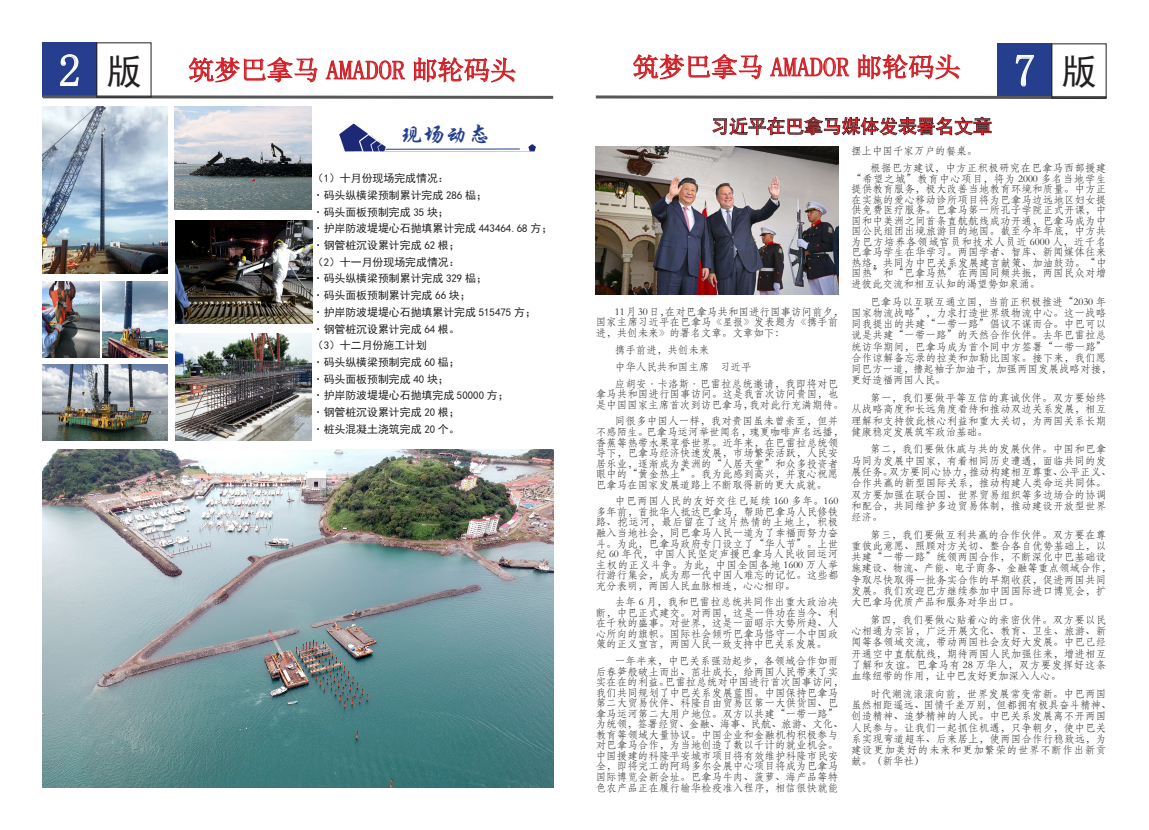
<style>
.page{position:relative;width:1149px;height:830px;background:#fff}
.page>*{position:absolute;margin:0;border:0;box-sizing:border-box;transform-origin:0 0}
.t1{font:45px "Sim Sun";color:#fff}
.t2{font:36px "Sim Hei";color:#231f20}
.t3{font:26.25px "Sim Sun";color:#d1232a}
.t4{font:22.5px "ST Xingkai";color:#253f8e}
.t5{font:18.75px "Sim Hei";color:#d1232a}
.t6{font:10.88px "Sim Hei";color:#231f20}
.t7{font:10.5px/10.5px "ST Fangsong";letter-spacing:.005em;color:#231f20}
</style>
<div class="page">
<div style="left:43px;top:43px;width:54px;height:54px;background:#253f8e"></div>
<svg style="left:42px;top:94px;width:512px;height:5px"></svg>
<svg style="left:60px;top:54px;width:19px;height:32px"></svg>
<div style="left:96px;top:43px;width:55px;height:54px;border:1px solid #231f20"></div>
<svg style="left:188px;top:56px;width:130px;height:27px"></svg>
<svg style="left:325px;top:60px;width:80px;height:20px"></svg>
<svg style="left:413px;top:57px;width:103px;height:26px"></svg>
<div style="left:997px;top:43px;width:54px;height:54px;background:#253f8e"></div>
<svg style="left:595px;top:94px;width:512px;height:5px"></svg>
<svg style="left:1015px;top:54px;width:19px;height:33px"></svg>
<div style="left:1051px;top:44px;width:55px;height:54px;border:1px solid #231f20"></div>
<svg style="left:633px;top:54px;width:129px;height:26px"></svg>
<svg style="left:770px;top:57px;width:79px;height:20px"></svg>
<svg style="left:858px;top:54px;width:103px;height:26px"></svg>
<img style="left:339px;top:123px;width:197px;height:29px">
<div style="left:384px;top:119px;width:125px;height:26px;background:#fff"></div>
<svg style="left:712px;top:117px;width:278px;height:18px"></svg>
<img style="left:43px;top:107px;width:125px;height:166px">
<img style="left:175px;top:333px;width:136px;height:107px">
<img style="left:175px;top:221px;width:137px;height:102px">
<img style="left:174px;top:107px;width:137px;height:103px">
<img style="left:43px;top:449px;width:510px;height:338px">
<img style="left:43px;top:281px;width:56px;height:76px">
<img style="left:43px;top:364px;width:125px;height:76px">
<img style="left:102px;top:281px;width:66px;height:76px">
<img style="left:595px;top:146px;width:243px;height:148px">
<p class="t1" style="left:58px;top:47px;width:24px">2</p>
<p class="t2" style="left:106px;top:53px;width:37px">版</p>
<p class="t3" style="left:188px;top:57px;width:330px">筑梦巴拿马 AMADOR 邮轮码头</p>
<p class="t3" style="left:632px;top:54px;width:330px">筑梦巴拿马 AMADOR 邮轮码头</p>
<p class="t1" style="left:1013px;top:48px;width:24px">7</p>
<p class="t2" style="left:1060px;top:53px;width:37px">版</p>
<p class="t4" style="left:400px;top:123px;width:91px">现场动态</p>
<p class="t6" style="left:313px;top:173px;width:137px">（1）十月份现场完成情况：</p>
<p class="t6" style="left:313px;top:189px;width:175px">·码头纵横梁预制累计完成 286 榀；</p>
<p class="t6" style="left:313px;top:206px;width:137px">·码头面板预制完成 35 块；</p>
<p class="t6" style="left:313px;top:223px;width:241px">·护岸防波堤堤心石抛填累计完成 443464.68 方；</p>
<p class="t6" style="left:313px;top:240px;width:148px">·钢管桩沉设累计完成 62 根；</p>
<p class="t6" style="left:313px;top:256px;width:148px">（2）十一月份现场完成情况：</p>
<p class="t6" style="left:313px;top:273px;width:175px">·码头纵横梁预制累计完成 329 榀；</p>
<p class="t6" style="left:313px;top:289px;width:159px">·码头面板预制累计完成 66 块；</p>
<p class="t6" style="left:313px;top:306px;width:224px">·护岸防波堤堤心石抛填累计完成 515475 方；</p>
<p class="t6" style="left:313px;top:323px;width:148px">·钢管桩沉设累计完成 64 根。</p>
<p class="t6" style="left:313px;top:340px;width:116px">（3）十二月份施工计划</p>
<p class="t6" style="left:313px;top:356px;width:148px">·码头纵横梁预制完成 60 榀；</p>
<p class="t6" style="left:313px;top:373px;width:137px">·码头面板预制完成 40 块；</p>
<p class="t6" style="left:313px;top:390px;width:197px">·护岸防波堤堤心石抛填完成 50000 方；</p>
<p class="t6" style="left:313px;top:406px;width:148px">·钢管桩沉设累计完成 20 根；</p>
<p class="t6" style="left:313px;top:423px;width:148px">·桩头混凝土浇筑完成 20 个。</p>
<p class="t5" style="left:710px;top:117px;width:283px">习近平在巴拿马媒体发表署名文章</p>
<p class="t7" style="left:850px;top:145px;width:127px">摆上中国千家万户的餐桌。</p>
<p class="t7" style="left:850px;top:162px;width:257px;text-align:justify;text-indent:19px">根据巴方建议，中方正积极研究在巴拿马西部援建“希望之城”教育中心项目，将为 2000 多名当地学生提供教育服务，极大改善当地教育环境和质量。中方正在实施的爱心移动诊所项目将为巴拿马边远地区妇女提供免费医疗服务。巴拿马第一所孔子学院正式开课，中国和中美洲之间首条直航航线成功开通，巴拿马成为中国公民组团出境旅游目的地国。截至今年年底，中方共为巴方培养各领域官员和技术人员近 6000 人，近千名巴拿马学生在华学习。两国学者、智库、新闻媒体往来热络，共同为中巴关系发展建言献策、加油鼓劲。“中国热”和“巴拿马热”在两国同频共振，两国民众对增进彼此交流和相互认知的渴望势如泉涌。</p>
<p class="t7" style="left:850px;top:295px;width:262px;line-height:11.2px;text-indent:19px">巴拿马以互联互通立国，当前正积极推进“2030 年国家物流战略”，力求打造世界级物流中心。这一战略同我提出的共建“一带一路”倡议不谋而合。中巴可以说是共建“一带一路”的天然合作伙伴。去年巴雷拉总统访华期间，巴拿马成为首个同中方签署“一带一路”合作谅解备忘录的拉美和加勒比国家。接下来，我们愿同巴方一道，撸起袖子加油干，加强两国发展战略对接，更好造福两国人民。</p>
<p class="t7" style="left:850px;top:391px;width:257px;line-height:11.2px;text-align:justify;text-indent:19px">第一，我们要做平等互信的真诚伙伴。双方要始终从战略高度和长远角度看待和推动双边关系发展，相互理解和支持彼此核心利益和重大关切，为两国关系长期健康稳定发展筑牢政治基础。</p>
<p class="t7" style="left:850px;top:443px;width:262px;line-height:11.2px;text-indent:19px">第二，我们要做休戚与共的发展伙伴。中国和巴拿马同为发展中国家，有着相同历史遭遇，面临共同的发展任务。双方要同心协力，推动构建相互尊重、公平正义、合作共赢的新型国际关系，推动构建人类命运共同体。双方要加强在联合国、世界贸易组织等多边场合的协调和配合，共同维护多边贸易体制，推动建设开放型世界经济。</p>
<p class="t7" style="left:850px;top:528px;width:262px;line-height:11.2px;text-indent:19px">第三，我们要做互利共赢的合作伙伴。双方要在尊重彼此意愿、照顾对方关切、整合各自优势基础上，以共建“一带一路”统领两国合作，不断深化中巴基础设施建设、物流、产能、电子商务、金融等重点领域合作，争取尽快取得一批务实合作的早期收获，促进两国共同发展。我们欢迎巴方继续参加中国国际进口博览会，扩大巴拿马优质产品和服务对华出口。</p>
<p class="t7" style="left:850px;top:613px;width:257px;line-height:11.2px;text-align:justify;text-indent:19px">第四，我们要做心贴着心的亲密伙伴。双方要以民心相通为宗旨，广泛开展文化、教育、卫生、旅游、新闻等各领域交流，带动两国社会友好大发展。中巴已经开通空中直航航线，期待两国人民加强往来，增进相互了解和友谊。巴拿马有 28 万华人，双方要发挥好这条血缘纽带的作用，让中巴友好更加深入人心。</p>
<p class="t7" style="left:850px;top:687px;width:262px;line-height:11.2px;text-indent:19px">时代潮流滚滚向前，世界发展常变常新。中巴两国虽然相距遥远、国情千差万别，但都拥有极具奋斗精神、创造精神、追梦精神的人民。中巴关系发展离不开两国人民参与。让我们一起抓住机遇，只争朝夕，使中巴关系实现弯道超车、后来居上，使两国合作行稳致远，为建设更加美好的未来和更加繁荣的世界不断作出新贡献。（新华社）</p>
<p class="t7" style="left:595px;top:306px;width:249px;text-indent:19px">11 月 30 日，在对巴拿马共和国进行国事访问前夕，国家主席习近平在巴拿马《星报》发表题为《携手前进，共创未来》的署名文章。文章如下：</p>
<p class="t7" style="left:614px;top:344px;width:96px">携手前进，共创未来</p>
<p class="t7" style="left:614px;top:361px;width:138px">中华人民共和国主席　习近平</p>
<p class="t7" style="left:595px;top:377px;width:249px;text-indent:19px">应胡安·卡洛斯·巴雷拉总统邀请，我即将对巴拿马共和国进行国事访问。这是我首次访问贵国，也是中国国家主席首次到访巴拿马，我对此行充满期待。</p>
<p class="t7" style="left:595px;top:415px;width:249px;text-indent:19px">同很多中国人一样，我对贵国虽未曾亲至，但并不感陌生。巴拿马运河举世闻名，瑰夏咖啡声名远播，香蕉等热带水果享誉世界。近年来，在巴雷拉总统领导下，巴拿马经济快速发展，市场繁荣活跃，人民安居乐业，逐渐成为美洲的“人居天堂”和众多投资者眼中的“黄金热土”。我为此感到高兴，并衷心祝愿巴拿马在国家发展道路上不断取得新的更大成就。</p>
<p class="t7" style="left:595px;top:495px;width:244px;text-align:justify;text-indent:19px">中巴两国人民的友好交往已延续 160 多年。160多年前，首批华人抵达巴拿马，帮助巴拿马人民修铁路、挖运河，最后留在了这片热情的土地上，积极融入当地社会，同巴拿马人民一道为了幸福而努力奋斗。为此，巴拿马政府专门设立了“华人节”。上世纪 60 年代，中国人民坚定声援巴拿马人民收回运河主权的正义斗争。为此，中国全国各地 1600 万人举行游行集会，成为那一代中国人难忘的记忆。这些都充分表明，两国人民血脉相连，心心相印。</p>
<p class="t7" style="left:595px;top:596px;width:244px;text-align:justify;text-indent:19px">去年 6 月，我和巴雷拉总统共同作出重大政治决断，中巴正式建交。对两国，这是一件功在当今、利在千秋的盛事。对世界，这是一面昭示大势所趋、人心所向的旗帜。国际社会倾听巴拿马恪守一个中国政策的正义宣言，两国人民一致支持中巴关系发展。</p>
<p class="t7" style="left:595px;top:655px;width:249px;text-indent:19px">一年半来，中巴关系强劲起步，各领域合作如雨后春笋般破土而出、茁壮成长，给两国人民带来了实实在在的利益。巴雷拉总统对中国进行首次国事访问，我们共同规划了中巴关系发展蓝图。中国保持巴拿马第二大贸易伙伴、科隆自由贸易区第一大供货国、巴拿马运河第二大用户地位。双方以共建“一带一路”为统领，签署经贸、金融、海事、民航、旅游、文化、教育等领域大量协议。中国企业和金融机构积极参与对巴拿马合作，为当地创造了数以千计的就业机会。中国援建的科隆平安城市项目将有效维护科隆市民安全，即将完工的阿玛多尔会展中心项目将成为巴拿马国际博览会新会址。巴拿马牛肉、菠萝、海产品等特色农产品正在履行输华检疫准入程序，相信很快就能</p>
</div>
